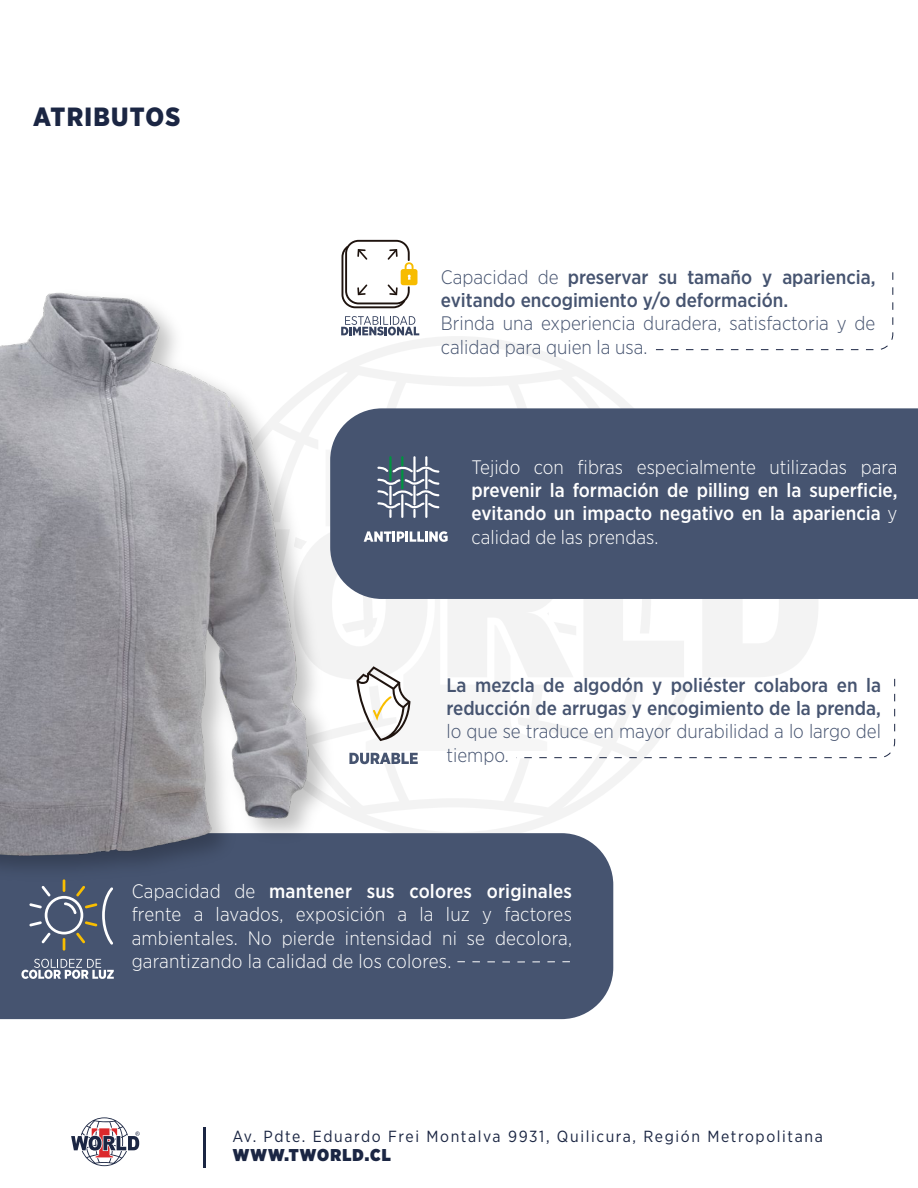
<style>
.page{position:relative;width:918px;height:1188px;background:#fff}
.page>*{position:absolute;margin:0;border:0;box-sizing:border-box;transform-origin:0 0}
.t1{font:900 26.4px "Gotham Narrow";letter-spacing:.05em;color:#1b2643}
.t2{font:300 19.5px/23.4px "Gotham Narrow";color:#fff;text-align:justify}
.t3{font:500 19.5px/23.4px "Gotham Narrow";color:#465470}
.t4{font:300 19.5px/23.4px "Gotham Narrow";color:#465470}
.t5{font:500 19.5px/23.4px "Gotham Narrow";color:#fff;text-align:justify}
.t6{font:900 17.1px "Gotham Narrow";letter-spacing:.07em;color:#1b2643}
.t7{font:16.05px "Gotham Narrow";letter-spacing:.1em;color:#1b2643}
.s1{font-weight:300}
.s2{font-weight:500}
</style>
<div class="page">
<hr style="left:203px;top:1128px;width:2px;height:40px;background:#1b2643">
<svg style="left:71px;top:1117px;width:69px;height:49px"></svg>
<svg style="left:656px;top:272px;width:238px;height:78px"></svg>
<svg style="left:342px;top:240px;width:75px;height:68px"></svg>
<svg style="left:387px;top:316px;width:32px;height:20px"></svg>
<div style="left:387px;top:408px;width:531px;height:191px;background:#465470"></div>
<div style="left:0;top:833px;width:613px;height:186px;background:#465470"></div>
<svg style="left:457px;top:961px;width:115px;height:1px"></svg>
<svg style="left:21px;top:959px;width:93px;height:20px"></svg>
<svg style="left:29px;top:892px;width:84px;height:59px;background:#616c7e"></svg>
<svg style="left:387px;top:450px;width:508px;height:314px"></svg>
<img style="left:0;top:261px;width:387px;height:630px">
<h1 class="t1" style="left:33px;top:100px;width:149px">ATRIBUTOS</h1>
<p class="t3" style="left:441px;top:265px;width:436px"><span class="s1">Capacidad de</span> preservar su tamaño y apariencia, evitando encogimiento y/o deformación.</p>
<p class="t4" style="left:441px;top:311px;width:436px">Brinda una experiencia duradera, satisfactoria y de calidad para quien la usa.</p>
<p class="t2" style="left:472px;top:455px;width:427px">Tejido con fibras especialmente utilizadas para</p>
<p class="t5" style="left:472px;top:478px;width:427px">prevenir la formación de pilling en la superficie, evitando un impacto negativo en la apariencia <span class="s1">y calidad de las prendas.</span></p>
<p class="t3" style="left:446px;top:673px;width:436px">La mezcla de algodón y poliéster colabora en la reducción de arrugas y encogimiento de la prenda,</p>
<p class="t4" style="left:446px;top:719px;width:436px">lo que se traduce en mayor durabilidad a lo largo del tiempo.</p>
<p class="t2" style="left:132px;top:879px;width:442px">Capacidad de <span class="s2">mantener sus colores originales </span>frente a lavados, exposición a la luz y factores ambientales. No pierde intensidad ni se decolora, garantizando la calidad de los colores.</p>
<p class="t7" style="left:232px;top:1126px;width:592px">Av. Pdte. Eduardo Frei Montalva 9931, Quilicura, Región Metropolitana</p>
<p class="t6" style="left:233px;top:1143px;width:160px">WWW.TWORLD.CL</p>
</div>
